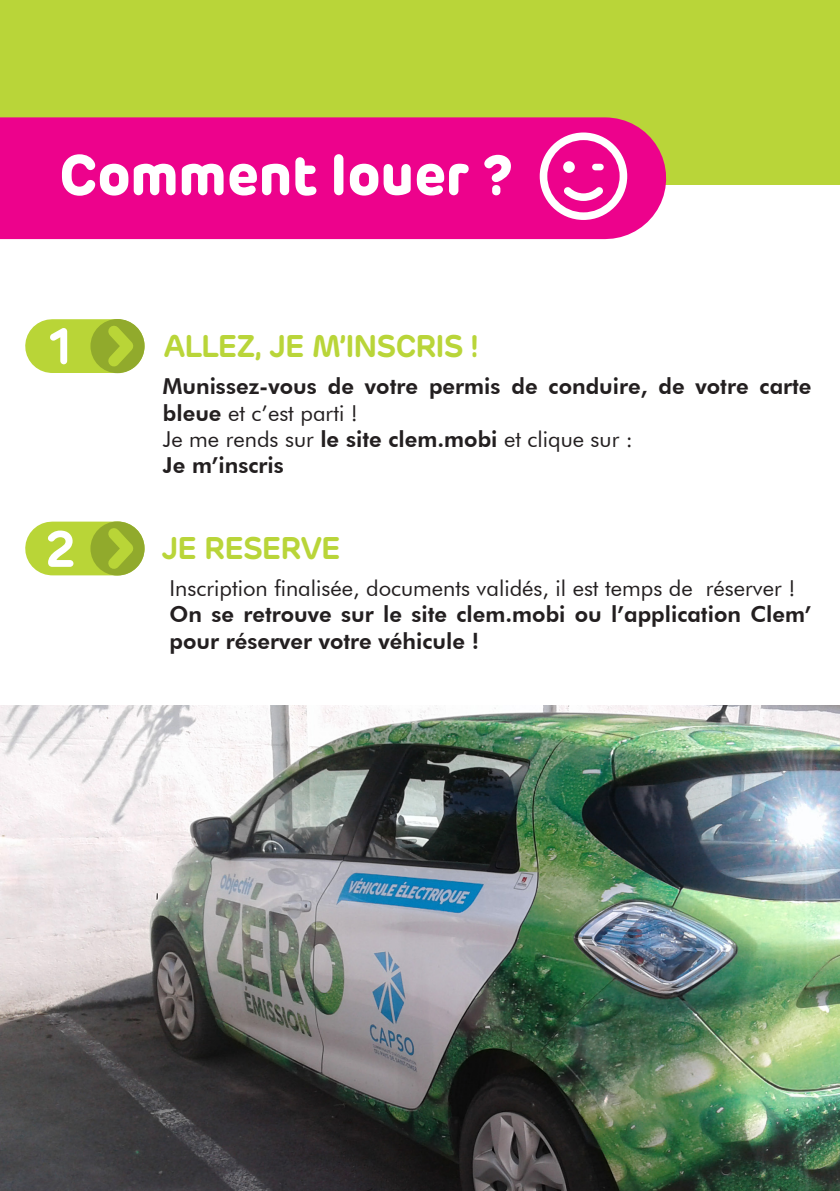
<style>
.page{position:relative;width:840px;height:1191px;background:#fff}
.page>*{position:absolute;margin:0;border:0;box-sizing:border-box;transform-origin:0 0}
.t1{font:700 56.6px "Rubrik";color:#fff}
.t2{font:600 51px "Rubrik";color:#fff}
.t3{font:600 31.2px "Rubrik";letter-spacing:-.03em;color:#b9d539}
.t4{font:800 22px/26.4px "Futura BT";color:#231f20}
.t5{font:22px "Futura BT";color:#231f20}
.s1{font-weight:400}
.s2{font-weight:800}
</style>
<div class="page">
<div style="left:0;top:0;width:839px;height:184px;background:#b9d539"></div>
<div style="left:52px;top:319px;width:66px;height:54px;background:#b9d537"></div>
<div style="left:90px;top:319px;width:54px;height:54px;background:#91aa2c;border-radius:50%"></div>
<svg style="left:98px;top:319px;width:45px;height:55px"></svg>
<div style="left:0;top:117px;width:605px;height:122px;background:#ed028c"></div>
<svg style="left:539px;top:132px;width:88px;height:88px"></svg>
<div style="left:52px;top:521px;width:66px;height:54px;background:#b9d537"></div>
<div style="left:90px;top:521px;width:54px;height:54px;background:#91aa2c;border-radius:50%"></div>
<svg style="left:98px;top:521px;width:45px;height:55px"></svg>
<img style="left:0;top:705px;width:839px;height:486px">
<p class="t1" style="left:59px;top:139px;width:455px">Comment louer ?</p>
<p class="t2" style="left:47px;top:314px;width:28px">1</p>
<p class="t3" style="left:164px;top:326px;width:315px">ALLEZ, JE M’INSCRIS !</p>
<p class="t4" style="left:163px;top:373px;width:649px">Munissez-vous de votre permis de conduire, de votre carte bleue <span class="s1">et c’est parti !</span></p>
<p class="t5" style="left:163px;top:426px;width:471px">Je me rends sur <span class="s2">le site clem.mobi</span> et clique sur :</p>
<p class="t4" style="left:163px;top:452px;width:122px">Je m’inscris</p>
<p class="t2" style="left:45px;top:516px;width:32px">2</p>
<p class="t3" style="left:161px;top:528px;width:181px">JE RESERVE</p>
<p class="t5" style="left:169px;top:574px;width:627px">Inscription finalisée, documents validés, il est temps de réserver !</p>
<p class="t4" style="left:169px;top:601px;width:643px">On se retrouve sur le site clem.mobi ou l’application Clem’ pour réserver votre véhicule !</p>
</div>
